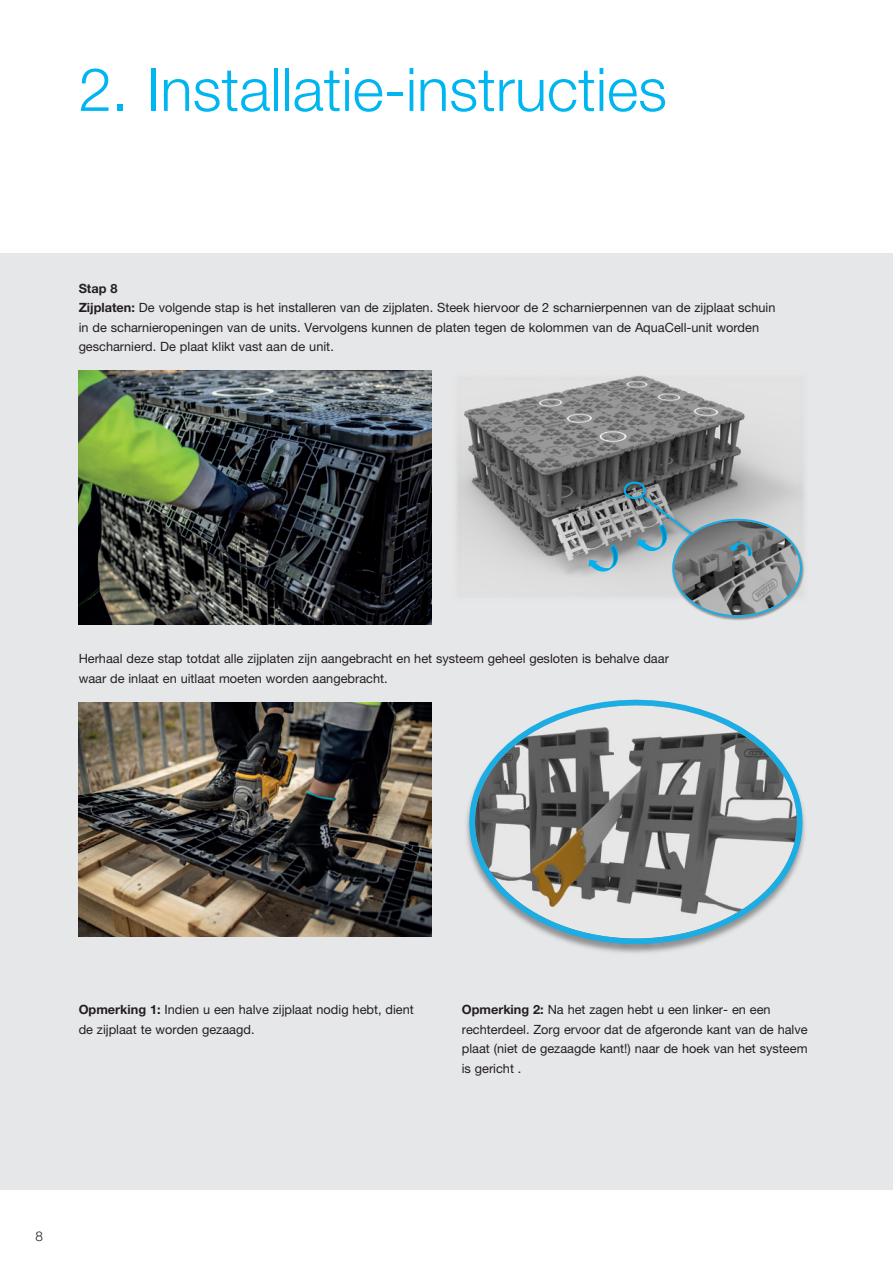
<style>
.page{position:relative;width:893px;height:1263px;background:#fff}
.page>*{position:absolute;margin:0;border:0;box-sizing:border-box;transform-origin:0 0}
.wavin_nieuw_hoofdstu{font:300 60px "Helvetica Neue";color:#00b6f0}
.t1{font:300 13.5px "Helvetica Neue";color:#231f20}
.Normaal{font:12.75px/19.5px "Helvetica Neue";color:#231f20}
.Normaal-2{font:700 12.75px "Helvetica Neue";color:#231f20}
.s1{font-weight:700}
</style>
<div class="page">
<div style="left:0;top:254px;width:893px;height:936px;background:#e6e7e9"></div>
<img style="left:79px;top:370px;width:352px;height:254px">
<img style="left:456px;top:375px;width:349px;height:222px">
<img style="left:650px;top:491px;width:76px;height:4px">
<img style="left:622px;top:480px;width:28px;height:23px">
<div style="left:624px;top:482px;width:22px;height:17px;border:2px solid #00b0f0;border-radius:50%"></div>
<img style="left:719px;top:517px;width:86px;height:104px">
<svg style="left:637px;top:495px;width:166px;height:123px"></svg>
<svg style="left:588px;top:544px;width:31px;height:29px"></svg>
<img style="left:79px;top:702px;width:352px;height:234px">
<svg style="left:466px;top:699px;width:339px;height:248px"></svg>
<p class="wavin_nieuw_hoofdstu" style="left:79px;top:53px;width:590px">2. Installatie-instructies</p>
<p class="Normaal-2" style="left:79px;top:280px;width:40px">Stap 8</p>
<p class="Normaal" style="left:79px;top:298px;width:698px"><span class="s1">Zijplaten:</span> De volgende stap is het installeren van de zijplaten. Steek hiervoor de 2 scharnierpennen van de zijplaat schuin in de scharnieropeningen van de units. Vervolgens kunnen de platen tegen de kolommen van de AquaCell-unit worden gescharnierd. De plaat klikt vast aan de unit.</p>
<p class="Normaal" style="left:79px;top:649px;width:592px">Herhaal deze stap totdat alle zijplaten zijn aangebracht en het systeem geheel gesloten is behalve daar waar de inlaat en uitlaat moeten worden aangebracht.</p>
<p class="Normaal" style="left:79px;top:1000px;width:337px"><span class="s1">Opmerking 1:</span> Indien u een halve zijplaat nodig hebt, dient de zijplaat te worden gezaagd.</p>
<p class="Normaal" style="left:462px;top:1000px;width:347px"><span class="s1">Opmerking 2:</span> Na het zagen hebt u een linker- en een rechterdeel. Zorg ervoor dat de afgeronde kant van de halve plaat (niet de gezaagde kant!) naar de hoek van het systeem is gericht .</p>
<p class="t1" style="left:36px;top:1227px;width:9px">8</p>
</div>
